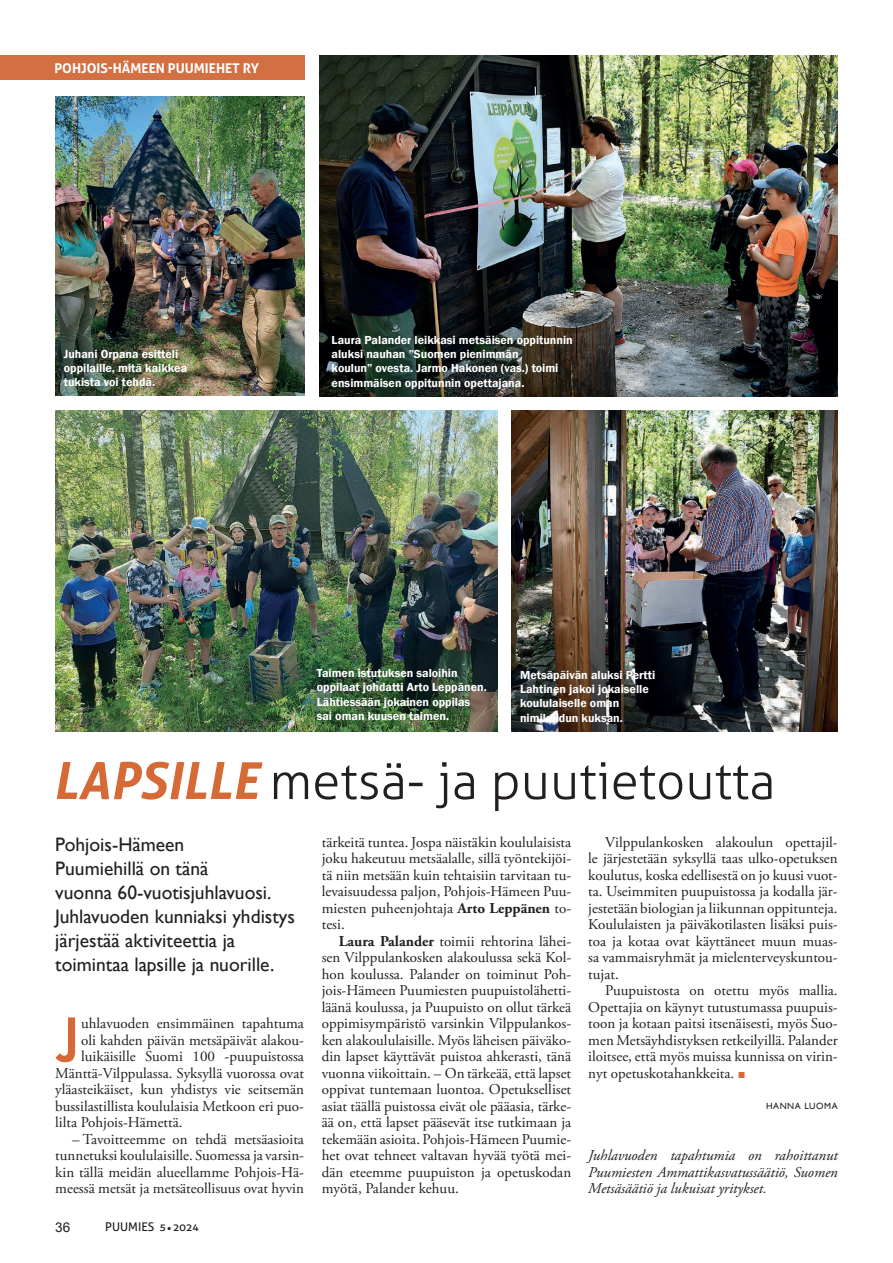
<style>
.page{position:relative;width:893px;height:1263px;background:#fff}
.page>*{position:absolute;margin:0;border:0;box-sizing:border-box;transform-origin:0 0}
.t1{font:500 61.2px "Futura BT";color:#d56a37}
.t2{font:300 51px "Aller";color:#231f20}
.t3{font:19.5px/24px "Gill Sans";color:#231f20}
.t4{font:15px/16.5px "Adobe Garamond Pro";color:#231f20;text-align:justify}
.t5{font:italic 15px/16.5px "Adobe Garamond Pro";color:#231f20;text-align:justify}
.t6{font:700 13.5px "Aller";color:#fff}
.t7{font:13.5px "Arial";color:#231f20}
.t8{font:600 12px/14.2px "Franklin Gothic";color:#fff}
.t9{font:12px "Aller";color:#231f20}
.t10{font:9px "Gill Sans";letter-spacing:.06em;color:#231f20}
.s1{font-weight:700;font-style:italic;color:#d56a37}
.s2{font-weight:700}
.s3{font-family:"Franklin Gothic";font-weight:500;font-size:12.75px;color:#d56a37}
</style>
<div class="page">
<img style="left:511px;top:411px;width:327px;height:320px">
<img style="left:55px;top:97px;width:250px;height:298px">
<img style="left:320px;top:55px;width:518px;height:342px">
<img style="left:55px;top:411px;width:442px;height:320px">
<div style="left:0;top:55px;width:304px;height:25px;background:#d46f41"></div>
<p class="t6" style="left:54px;top:60px;width:206px">POHJOIS-HÄMEEN PUUMIEHET RY</p>
<p class="t8" style="left:64px;top:347px;width:125px">Juhani Orpana esitteli oppilaille, mitä kaikkea tukista voi tehdä.</p>
<p class="t8" style="left:332px;top:333px;width:243px">Laura Palander leikkasi metsäisen oppitunnin aluksi nauhan ”Suomen pienimmän<br>koulun” ovesta. Jarmo Hakonen (vas.) toimi ensimmäisen oppitunnin opettajana.</p>
<p class="t8" style="left:317px;top:666px;width:172px">Taimen istutuksen saloihin oppilaat johdatti Arto Leppänen.<br>Lähtiessään jokainen oppilas sai oman kuusen taimen.</p>
<p class="t8" style="left:520px;top:668px;width:137px">Metsäpäivän aluksi Pertti<br>Lahtinen jakoi jokaiselle koululaiselle oman nimikoidun kuksan.</p>
<h2 class="t2" style="left:53px;top:750px;width:724px"><span class="s1">LAPSILLE</span> metsä- ja puutietoutta</h2>
<h3 class="t3" style="left:55px;top:833px;width:241px">Pohjois-Hämeen<br>Puumiehillä on tänä<br>vuonna 60-vuotisjuhlavuosi.<br>Juhlavuoden kunniaksi yhdistys järjestää aktiviteettia ja toimintaa lapsille ja nuorille.</h3>
<p class="t4" style="left:322px;top:834px;width:251px">tärkeitä tuntea. Jospa näistäkin koululaisista joku hakeutuu metsäalalle, sillä työntekijöi&shy;tä niin metsään kuin tehtaisiin tarvitaan tu&shy;levaisuudessa paljon, Pohjois-Hämeen Puu&shy;miesten puheenjohtaja <span class="s2">Arto Leppänen</span> to&shy;tesi.</p>
<p class="t4" style="left:322px;top:933px;width:251px;text-indent:17px"><span class="s2">Laura Palander</span> toimii rehtorina lähei&shy;sen Vilppulankosken alakoulussa sekä Kol&shy;hon koulussa. Palander on toiminut Poh&shy;jois-Hämeen Puumiesten puupuistolähetti&shy;läänä koulussa, ja Puupuisto on ollut tärkeä oppimisympäristö varsinkin Vilppulankos&shy;ken alakoululaisille. Myös läheisen päiväko&shy;din lapset käyttävät puistoa ahkerasti, tänä vuonna viikoittain. – On tärkeää, että lapset oppivat tuntemaan luontoa. Opetukselliset asiat täällä puistossa eivät ole pääasia, tärke&shy;ää on, että lapset pääsevät itse tutkimaan ja tekemään asioita. Pohjois-Hämeen Puumie&shy;het ovat tehneet valtavan hyvää työtä mei&shy;dän eteemme puupuiston ja opetuskodan myötä, Palander kehuu.</p>
<p class="t4" style="left:588px;top:834px;width:251px;text-indent:17px">Vilppulankosken alakoulun opettajil&shy;le järjestetään syksyllä taas ulko-opetuksen koulutus, koska edellisestä on jo kuusi vuot&shy;ta. Useimmiten puupuistossa ja kodalla jär&shy;jestetään biologian ja liikunnan oppitunteja.<br>Koululaisten ja päiväkotilasten lisäksi puis&shy;toa ja kotaa ovat käyttäneet muun muas&shy;sa vammaisryhmät ja mielenterveyskuntou&shy;tujat.</p>
<p class="t4" style="left:588px;top:983px;width:251px;text-indent:17px">Puupuistosta on otettu myös mallia.<br>Opettajia on käynyt tutustumassa puupuis&shy;toon ja kotaan paitsi itsenäisesti, myös Suo&shy;men Metsäyhdistyksen retkeilyillä. Palander iloitsee, että myös muissa kunnissa on virin&shy;nyt opetuskotahankkeita. <span class="s3">■</span></p>
<p class="t10" style="left:766px;top:1101px;width:73px">HANNA LUOMA</p>
<h1 class="t1" style="left:55px;top:1002px;width:26px">J</h1>
<p class="t4" style="left:81px;top:1016px;width:224px">uhlavuoden ensimmäinen tapahtuma</p>
<p class="t4" style="left:81px;top:1032px;width:224px">oli kahden päivän metsäpäivät alakou-</p>
<p class="t4" style="left:81px;top:1049px;width:224px">luikäisille Suomi 100 -puupuistossa</p>
<p class="t4" style="left:55px;top:1065px;width:250px">Mänttä-Vilppulassa. Syksyllä vuorossa ovat</p>
<p class="t4" style="left:55px;top:1082px;width:250px">yläasteikäiset, kun yhdistys vie seitsemän</p>
<p class="t4" style="left:55px;top:1098px;width:250px">bussilastillista koululaisia Metkoon eri puo-</p>
<p class="t4" style="left:55px;top:1115px;width:129px">lilta Pohjois-Hämettä.</p>
<p class="t4" style="left:55px;top:1131px;width:250px;text-indent:17px">– Tavoitteemme on tehdä metsäasioita tunnetuksi koululaisille. Suomessa ja varsin&shy;kin tällä meidän alueellamme Pohjois-Hä&shy;meessä metsät ja metsäteollisuus ovat hyvin</p>
<p class="t5" style="left:588px;top:1147px;width:251px">Juhlavuoden tapahtumia on rahoittanut Puumiesten Ammattikasvatussäätiö, Suomen Metsäsäätiö ja lukuisat yritykset.</p>
<p class="t7" style="left:55px;top:1219px;width:17px">36</p>
<p class="t9" style="left:105px;top:1220px;width:95px">PUUMIES 5•2024</p>
</div>
